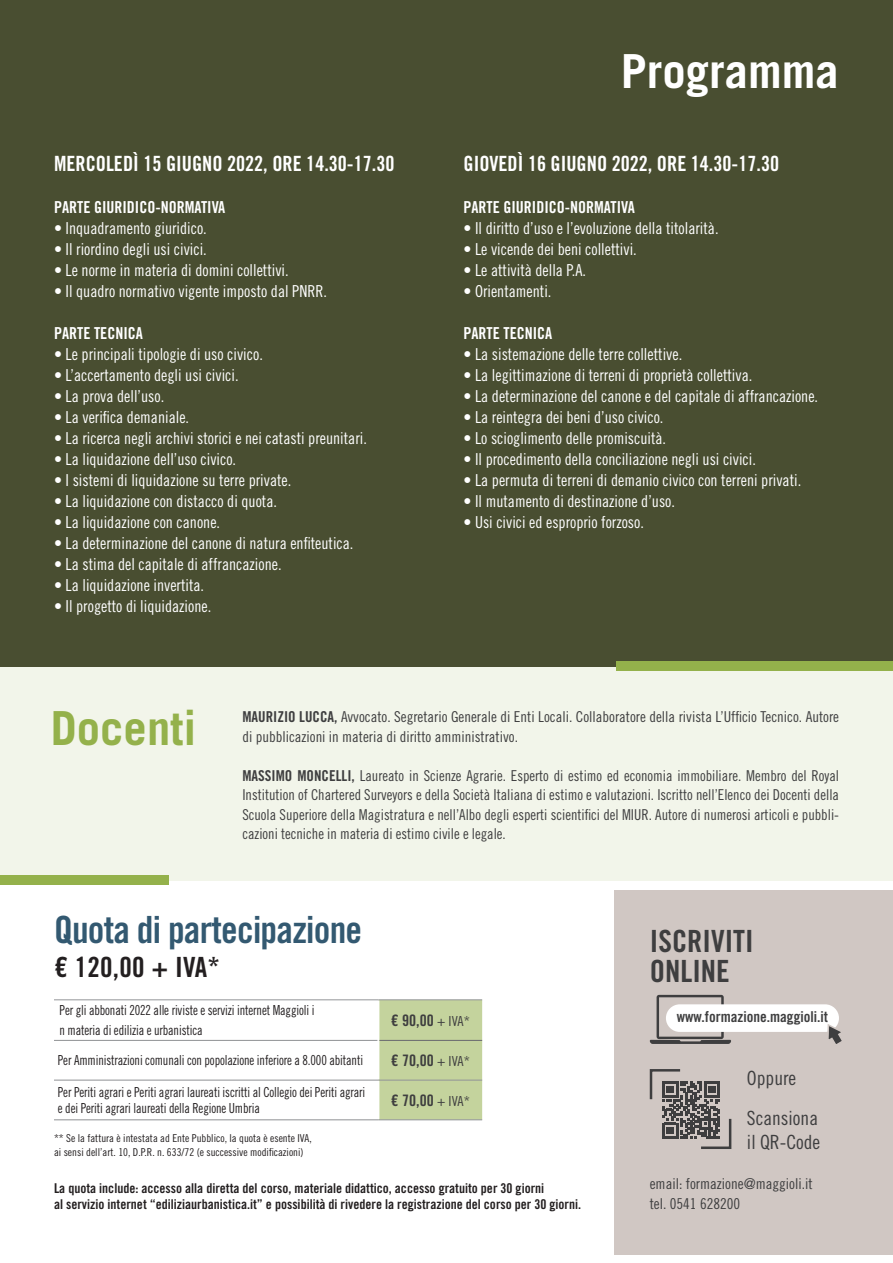
<style>
.page{position:relative;width:893px;height:1263px;background:#fff}
.page>*{position:absolute;margin:0;border:0;box-sizing:border-box;transform-origin:0 0}
.t1{font:700 46.95px "Trade Gothic LT Std";color:#fff}
.t2{font:700 46.95px "Trade Gothic LT Std";color:#94b14b}
.t3{font:37.5px "Trade Gothic LT Std Bd Cn 20";letter-spacing:-.02em;color:#335971}
.t4{font:30.6px/30px "Trade Gothic LT Std Bd Cn 20";color:#3e3e3f}
.t5{font:27.9px "Trade Gothic LT Std Bd Cn 20";letter-spacing:.01em;color:#231f20}
.t6{font:21px "Trade Gothic LT Std Bd Cn 20";color:#fff}
.t7{font:19.65px/40.5px "Trade Gothic LT Std Cn 18";color:#3e3e3f}
.t8{font:16.5px "Trade Gothic LT Std Cn 18";color:#fff}
.t9{font:16.5px "Trade Gothic LT Std Bd Cn 20";color:#fff}
.t10{font:15.75px "Trade Gothic LT Std Bd Cn 20";color:#3e3e3f}
.t11{font:15px/19.5px "Trade Gothic LT Std Cn 18";color:#3e3e3f}
.t12{font:15px "Trade Gothic LT Std Bd Cn 20";color:#3e3e3f}
.t13{font:13.8px/19.4px "Trade Gothic LT Std Cn 18";letter-spacing:-.01em;color:#231f20;scale:.9 1}
.t14{font:13.5px/16.2px "Trade Gothic LT Std Bd Cn 20";color:#231f20}
.t15{font:10.8px/14px "Trade Gothic LT Std Cn 18";color:#231f20}
.s1{font-family:"Trade Gothic LT Std Bd Cn 20"}
.s2{font-family:"Trade Gothic LT Std Cn 18";font-size:13.8px}
</style>
<div class="page">
<div style="left:0;top:616px;width:893px;height:265px;background:#f2f5e9"></div>
<div style="left:614px;top:890px;width:279px;height:365px;background:#d0c7c3"></div>
<div style="left:0;top:0;width:893px;height:667px;background:#494e31"></div>
<div style="left:617px;top:661px;width:276px;height:10px;background:#94b14b"></div>
<div style="left:0;top:876px;width:168px;height:9px;background:#94b14b"></div>
<div style="left:379px;top:1000px;width:103px;height:119px;background:#c4d39d"></div>
<hr style="left:54px;top:999px;width:324px;height:1px;background:#939598">
<hr style="left:378px;top:999px;width:104px;height:1px;background:#939598">
<hr style="left:54px;top:1040px;width:323px;height:1px;background:#939598">
<hr style="left:54px;top:1079px;width:324px;height:1px;background:#939598">
<hr style="left:378px;top:1079px;width:104px;height:1px;background:#939598">
<hr style="left:54px;top:1119px;width:324px;height:1px;background:#939598">
<hr style="left:378px;top:1119px;width:104px;height:1px;background:#939598">
<hr style="left:379px;top:1040px;width:103px;height:1px;background:#6c6d70">
<svg style="left:650px;top:995px;width:81px;height:49px"></svg>
<div style="left:666px;top:1004px;width:173px;height:28px;background:#fff;border-radius:14px"></div>
<svg style="left:827px;top:1024px;width:15px;height:20px"></svg>
<svg style="left:649px;top:1069px;width:83px;height:80px"></svg>
<p class="t6" style="left:54px;top:151px;width:342px">MERCOLEDÌ 15 GIUGNO 2022, ORE 14.30-17.30</p>
<p class="t9" style="left:54px;top:197px;width:173px">PARTE GIURIDICO-NORMATIVA</p>
<p class="t8" style="left:54px;top:219px;width:154px">• Inquadramento giuridico.</p>
<p class="t8" style="left:54px;top:240px;width:154px">• Il riordino degli usi civici.</p>
<p class="t8" style="left:54px;top:261px;width:236px">• Le norme in materia di domini collettivi.</p>
<p class="t8" style="left:54px;top:282px;width:274px">• Il quadro normativo vigente imposto dal PNRR.</p>
<p class="t9" style="left:54px;top:323px;width:90px">PARTE TECNICA</p>
<p class="t8" style="left:54px;top:345px;width:210px">• Le principali tipologie di uso civico.</p>
<p class="t8" style="left:54px;top:366px;width:186px">• L’accertamento degli usi civici.</p>
<p class="t8" style="left:54px;top:387px;width:112px">• La prova dell’uso.</p>
<p class="t8" style="left:54px;top:408px;width:137px">• La verifica demaniale.</p>
<p class="t8" style="left:54px;top:429px;width:314px">• La ricerca negli archivi storici e nei catasti preunitari.</p>
<p class="t8" style="left:54px;top:450px;width:184px">• La liquidazione dell’uso civico.</p>
<p class="t8" style="left:54px;top:471px;width:239px">• I sistemi di liquidazione su terre private.</p>
<p class="t8" style="left:54px;top:492px;width:225px">• La liquidazione con distacco di quota.</p>
<p class="t8" style="left:54px;top:513px;width:168px">• La liquidazione con canone.</p>
<p class="t8" style="left:54px;top:534px;width:301px">• La determinazione del canone di natura enfiteutica.</p>
<p class="t8" style="left:54px;top:555px;width:229px">• La stima del capitale di affrancazione.</p>
<p class="t8" style="left:54px;top:576px;width:152px">• La liquidazione invertita.</p>
<p class="t8" style="left:54px;top:597px;width:159px">• Il progetto di liquidazione.</p>
<h1 class="t1" style="left:621px;top:42px;width:220px">Programma</h1>
<p class="t6" style="left:463px;top:151px;width:317px">GIOVEDÌ 16 GIUGNO 2022, ORE 14.30-17.30</p>
<p class="t9" style="left:463px;top:197px;width:173px">PARTE GIURIDICO-NORMATIVA</p>
<p class="t8" style="left:463px;top:219px;width:257px">• Il diritto d’uso e l’evoluzione della titolarità.</p>
<p class="t8" style="left:463px;top:240px;width:175px">• Le vicende dei beni collettivi.</p>
<p class="t8" style="left:463px;top:261px;width:124px">• Le attività della P.A.</p>
<p class="t8" style="left:463px;top:282px;width:90px">• Orientamenti.</p>
<p class="t9" style="left:463px;top:323px;width:90px">PARTE TECNICA</p>
<p class="t8" style="left:463px;top:345px;width:220px">• La sistemazione delle terre collettive.</p>
<p class="t8" style="left:463px;top:366px;width:290px">• La legittimazione di terreni di proprietà collettiva.</p>
<p class="t8" style="left:463px;top:387px;width:356px">• La determinazione del canone e del capitale di affrancazione.</p>
<p class="t8" style="left:463px;top:408px;width:201px">• La reintegra dei beni d’uso civico.</p>
<p class="t8" style="left:463px;top:429px;width:204px">• Lo scioglimento delle promiscuità.</p>
<p class="t8" style="left:463px;top:450px;width:294px">• Il procedimento della conciliazione negli usi civici.</p>
<p class="t8" style="left:463px;top:471px;width:339px">• La permuta di terreni di demanio civico con terreni privati.</p>
<p class="t8" style="left:463px;top:492px;width:213px">• Il mutamento di destinazione d’uso.</p>
<p class="t8" style="left:463px;top:513px;width:182px">• Usi civici ed esproprio forzoso.</p>
<h1 class="t2" style="left:51px;top:700px;width:147px">Docenti</h1>
<p class="t11" style="left:242px;top:707px;width:598px"><span class="s1">MAURIZIO LUCCA,</span> Avvocato. Segretario Generale di Enti Locali. Collaboratore della rivista L’Ufficio Tecnico. Autore di pubblicazioni in materia di diritto amministrativo.</p>
<p class="t11" style="left:242px;top:765px;width:598px;text-align:justify"><span class="s1">MASSIMO MONCELLI,</span> Laureato in Scienze Agrarie. Esperto di estimo ed economia immobiliare. Membro del Royal Institution of Chartered Surveyors e della Società Italiana di estimo e valutazioni. Iscritto nell’Elenco dei Docenti della Scuola Superiore della Magistratura e nell’Albo degli esperti scientifici del MIUR. Autore di numerosi articoli e pubbli&shy;cazioni tecniche in materia di estimo civile e legale.</p>
<h2 class="t3" style="left:54px;top:907px;width:310px">Quota di partecipazione</h2>
<h3 class="t5" style="left:54px;top:949px;width:167px">€ 120,00 + IVA*</h3>
<p class="t13" style="left:60px;top:1001px;width:285px">Per gli abbonati 2022 alle riviste e servizi internet Maggioli i n materia di edilizia e urbanistica</p>
<p class="t10" style="left:391px;top:1011px;width:81px">€ 90,00 <span class="s2">+ IVA*</span></p>
<p class="t13" style="left:58px;top:1050px;width:341px">Per Amministrazioni comunali con popolazione inferiore a 8.000 abitanti</p>
<p class="t10" style="left:391px;top:1051px;width:81px">€ 70,00 <span class="s2">+ IVA*</span></p>
<p class="t13" style="left:58px;top:1083px;width:343px;line-height:16.6px">Per Periti agrari e Periti agrari laureati iscritti al Collegio dei Periti agrari e dei Periti agrari laureati della Regione Umbria</p>
<p class="t10" style="left:391px;top:1090px;width:81px">€ 70,00 <span class="s2">+ IVA*</span></p>
<p class="t15" style="left:54px;top:1131px;width:259px">** Se la fattura è intestata ad Ente Pubblico, la quota è esente IVA, ai sensi dell’art. 10, D.P.R. n. 633/72 (e successive modificazioni)</p>
<p class="t14" style="left:54px;top:1179px;width:529px">La quota include: accesso alla diretta del corso, materiale didattico, accesso gratuito per 30 giorni<br>al servizio internet “ediliziaurbanistica.it” e possibilità di rivedere la registrazione del corso per 30 giorni.</p>
<h3 class="t4" style="left:650px;top:926px;width:105px">ISCRIVITI<br>ONLINE</h3>
<p class="t12" style="left:677px;top:1007px;width:153px">www.formazione.maggioli.it</p>
<p class="t7" style="left:747px;top:1057px;width:73px">Oppure<br>Scansiona</p>
<p class="t7" style="left:747px;top:1121px;width:75px">il QR-Code</p>
<p class="t11" style="left:650px;top:1174px;width:164px">email: formazione@maggioli.it tel. 0541 628200</p>
</div>
